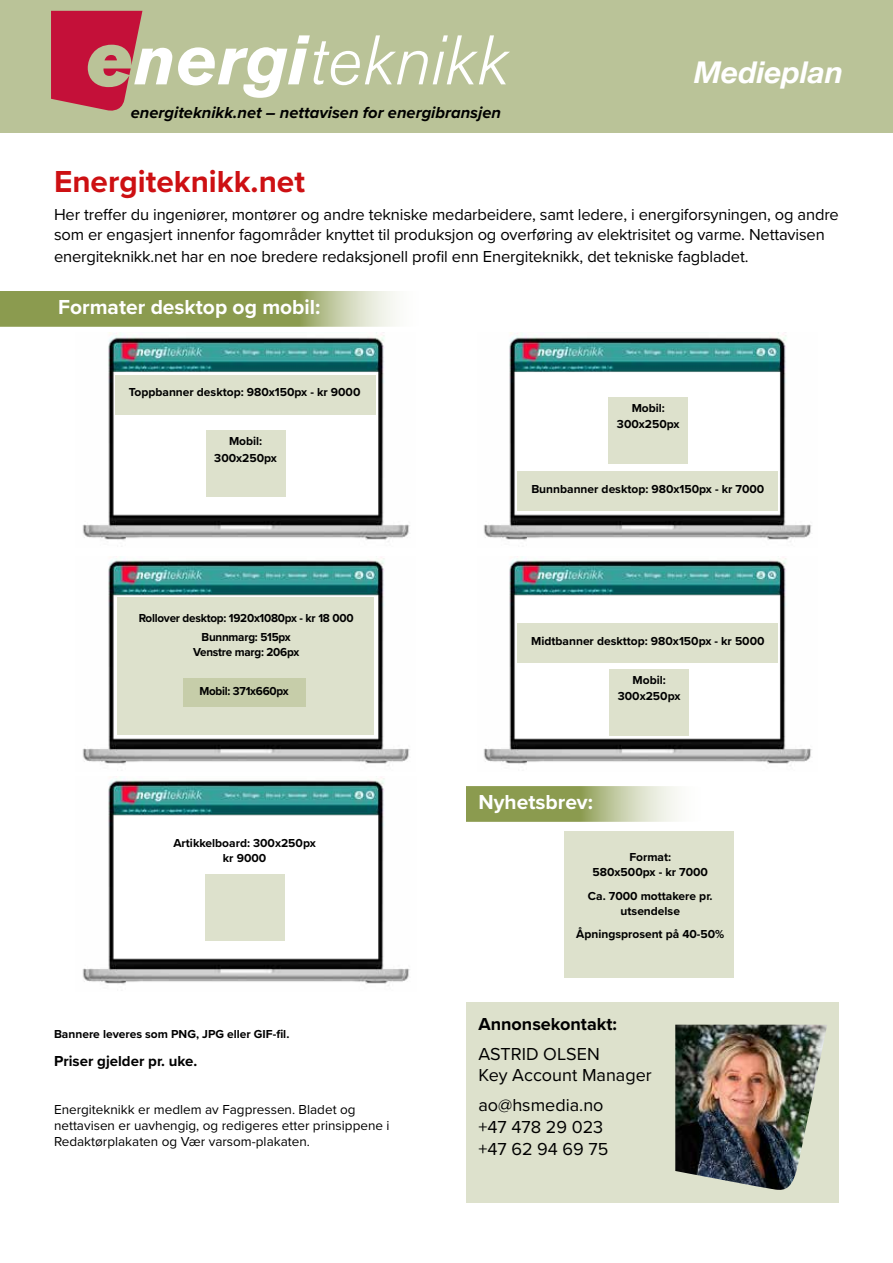
<style>
.page{position:relative;width:893px;height:1263px;background:#fff}
.page>*{position:absolute;margin:0;border:0;box-sizing:border-box;transform-origin:0 0}
.t1{font:700 31.5px "Proxima Nova";color:#cd1013}
.t2{font:italic 700 30px "Helvetica Neue";color:#fff}
.t3{font:700 21px "Proxima Nova";color:#fff}
.t4{font:18px/21.6px "Proxima Nova";color:#000}
.t5{font:700 18px "Proxima Nova";color:#000}
.t6{font:16.5px/19.8px "Proxima Nova";letter-spacing:-.01em;color:#000}
.t7{font:italic 700 16.5px "Proxima Nova";color:#000}
.t8{font:700 15px "Proxima Nova";color:#000}
.t9{font:13.5px/16.2px "Proxima Nova";color:#000}
.t10{font:700 12px/16.5px "Proxima Nova";color:#000;text-align:center}
.t11{font:700 12px/14.7px "Proxima Nova";letter-spacing:-.02em;color:#000;text-align:center}
</style>
<div class="page">
<div style="left:0;top:0;width:893px;height:133px;background:#bac398"></div>
<img style="left:483px;top:333px;width:329px;height:209px">
<img style="left:82px;top:777px;width:328px;height:209px">
<img style="left:483px;top:556px;width:329px;height:210px">
<img style="left:82px;top:333px;width:328px;height:209px">
<img style="left:82px;top:556px;width:328px;height:210px">
<svg style="left:0;top:291px;width:396px;height:35px;background:#9aa866"></svg>
<svg style="left:466px;top:786px;width:212px;height:35px;background:#a9b57d"></svg>
<div style="left:517px;top:471px;width:260px;height:40px;background:#dde1cc"></div>
<div style="left:517px;top:623px;width:260px;height:40px;background:#dde1cc"></div>
<div style="left:116px;top:375px;width:260px;height:40px;background:#dde1cc"></div>
<div style="left:205px;top:875px;width:80px;height:66px;background:#dde1cc"></div>
<div style="left:206px;top:430px;width:80px;height:66px;background:#dde1cc"></div>
<div style="left:608px;top:397px;width:80px;height:66px;background:#dde1cc"></div>
<div style="left:609px;top:669px;width:80px;height:66px;background:#dde1cc"></div>
<div style="left:117px;top:597px;width:257px;height:138px;background:#dde1cc"></div>
<div style="left:564px;top:831px;width:170px;height:147px;background:#dde1cc"></div>
<div style="left:183px;top:678px;width:122px;height:29px;background:#c6cda9"></div>
<svg style="left:51px;top:11px;width:121px;height:100px"></svg>
<svg style="left:178px;top:35px;width:332px;height:63px"></svg>
<div style="left:466px;top:1002px;width:372px;height:201px;background:#dde1cc"></div>
<img style="left:675px;top:1025px;width:152px;height:165px">
<h3 class="t7" style="left:131px;top:100px;width:372px">energiteknikk.net – nettavisen for energibransjen</h3>
<h2 class="t2" style="left:694px;top:49px;width:151px">Medieplan</h2>
<h1 class="t1" style="left:54px;top:158px;width:252px">Energiteknikk.net</h1>
<h3 class="t6" style="left:54px;top:204px;width:786px">Her treffer du ingeniører, montører og andre tekniske medarbeidere, samt ledere, i energiforsyningen, og andre som er engasjert innenfor fagområder knyttet til produksjon og overføring av elektrisitet og varme. Nettavisen</h3>
<h3 class="t6" style="left:54px;top:245px;width:696px">energiteknikk.net har en noe bredere redaksjonell profil enn Energiteknikk, det tekniske fagbladet.</h3>
<h3 class="t3" style="left:58px;top:292px;width:264px">Formater desktop og mobil:</h3>
<p class="t10" style="left:129px;top:384px;width:233px">Toppbanner desktop: 980x150px - kr 9000</p>
<p class="t10" style="left:214px;top:433px;width:64px">Mobil:<br>300x250px</p>
<p class="t11" style="left:139px;top:611px;width:216px">Rollover desktop: 1920x1080px - kr 18 000</p>
<p class="t11" style="left:193px;top:629px;width:108px">Bunnmarg: 515px<br>Venstre marg: 206px</p>
<p class="t11" style="left:199px;top:683px;width:91px">Mobil: 371x660px</p>
<p class="t10" style="left:173px;top:835px;width:144px;line-height:15px">Artikkelboard: 300x250px kr 9000</p>
<p class="t10" style="left:54px;top:1025px;width:237px">Bannere leveres som PNG, JPG eller GIF-fil.</p>
<p class="t8" style="left:54px;top:1049px;width:145px">Priser gjelder pr. uke.</p>
<p class="t9" style="left:54px;top:1100px;width:337px">Energiteknikk er medlem av Fagpressen. Bladet og nettavisen er uavhengig, og redigeres etter prinsippene i<br>Redaktørplakaten og Vær varsom-plakaten.</p>
<p class="t10" style="left:617px;top:399px;width:64px">Mobil:<br>300x250px</p>
<p class="t10" style="left:531px;top:480px;width:235px">Bunnbanner desktop: 980x150px - kr 7000</p>
<p class="t10" style="left:531px;top:633px;width:235px">Midtbanner deskttop: 980x150px - kr 5000</p>
<p class="t10" style="left:618px;top:671px;width:64px">Mobil:<br>300x250px</p>
<h3 class="t3" style="left:478px;top:787px;width:116px">Nyhetsbrev:</h3>
<p class="t10" style="left:593px;top:849px;width:117px;line-height:15px">Format:<br>580x500px - kr 7000</p>
<p class="t10" style="left:588px;top:888px;width:126px;line-height:15px">Ca. 7000 mottakere pr. utsendelse</p>
<p class="t10" style="left:576px;top:926px;width:150px">Åpningsprosent på 40-50%</p>
<h3 class="t5" style="left:478px;top:1010px;width:140px">Annonsekontakt:</h3>
<h3 class="t4" style="left:478px;top:1042px;width:175px">ASTRID OLSEN<br>Key Account Manager</h3>
<h3 class="t4" style="left:478px;top:1094px;width:131px">ao@hsmedia.no +47 478 29 023 +47 62 94 69 75</h3>
</div>
